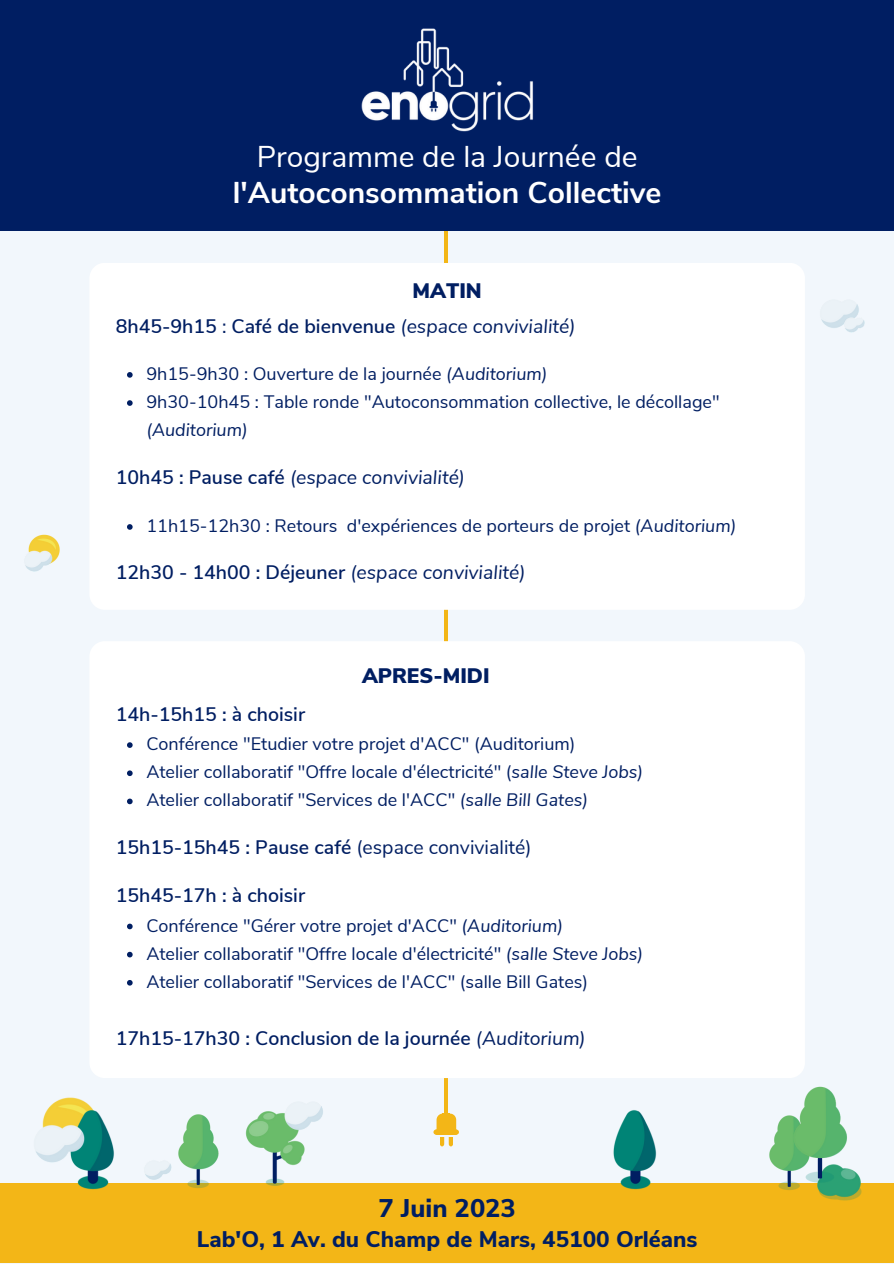
<style>
.page{position:relative;width:894px;height:1264px;background:#fff}
.page>*{position:absolute;margin:0;border:0;box-sizing:border-box;transform-origin:0 0}
.t1{font:700 30px "Nunito Sans";color:#fff}
.t2{font:30px "Nunito Sans";color:#fff}
.t3{font:800 25.5px "Nunito Sans";color:#001e62}
.t4{font:800 22.5px "Nunito Sans";color:#001e62}
.t5{font:900 21px "Nunito Sans";color:#001e62}
.t6{font:600 19.5px "Nunito Sans";color:#001e62}
.t7{font:italic 19.5px "Nunito Sans";color:#001e62}
.t8{font:18px/28.2px "Nunito Sans";color:#001e62}
.t9{font:italic 18px "Nunito Sans";color:#001e62}
.s1{font-weight:400}
.s2{font-weight:400;font-style:italic}
.s3{font-style:italic}
.s4{font-weight:600;font-style:normal}
</style>
<div class="page">
<div style="left:0;top:0;width:893px;height:1263px;background:#f2f7fc"></div>
<hr style="left:444px;top:231px;width:4px;height:896px;background:#f3b617">
<div style="left:89px;top:263px;width:715px;height:346px;background:#fff;border-radius:15px"></div>
<div style="left:89px;top:641px;width:715px;height:437px;background:#fff;border-radius:15px"></div>
<svg style="left:433px;top:1113px;width:26px;height:33px"></svg>
<div style="left:442px;top:1113px;width:8px;height:13px;background:#f3b617"></div>
<div style="left:0;top:1183px;width:892px;height:79px;background:#f3b617"></div>
<img style="left:52px;top:1097px;width:36px;height:7px">
<img style="left:77px;top:1114px;width:37px;height:76px">
<img style="left:36px;top:1104px;width:63px;height:69px">
<img style="left:145px;top:1164px;width:27px;height:16px">
<img style="left:178px;top:1114px;width:41px;height:74px">
<img style="left:245px;top:1111px;width:60px;height:75px">
<img style="left:275px;top:1106px;width:48px;height:32px">
<img style="left:817px;top:1172px;width:45px;height:29px">
<img style="left:769px;top:1115px;width:29px;height:75px">
<img style="left:613px;top:1110px;width:44px;height:80px">
<img style="left:793px;top:1086px;width:63px;height:102px">
<img style="left:821px;top:304px;width:38px;height:24px">
<img style="left:838px;top:309px;width:27px;height:24px">
<img style="left:33px;top:534px;width:22px;height:5px">
<img style="left:25px;top:539px;width:35px;height:33px">
<svg style="left:127px;top:372px;width:6px;height:6px"></svg>
<svg style="left:127px;top:400px;width:6px;height:6px"></svg>
<svg style="left:127px;top:524px;width:6px;height:6px"></svg>
<svg style="left:127px;top:742px;width:6px;height:6px"></svg>
<svg style="left:127px;top:770px;width:6px;height:6px"></svg>
<svg style="left:127px;top:798px;width:6px;height:6px"></svg>
<svg style="left:127px;top:923px;width:6px;height:6px"></svg>
<svg style="left:127px;top:951px;width:6px;height:6px"></svg>
<svg style="left:127px;top:980px;width:6px;height:5px"></svg>
<div style="left:0;top:0;width:892px;height:230px;background:#001e62"></div>
<img style="left:361px;top:28px;width:173px;height:104px">
<h1 class="t2" style="left:257px;top:137px;width:382px">Programme de la Journée de</h1>
<h1 class="t1" style="left:233px;top:172px;width:430px">l'Autoconsommation Collective</h1>
<p class="t5" style="left:412px;top:277px;width:71px">MATIN</p>
<p class="t6" style="left:116px;top:313px;width:461px">8h45-9h15 <span class="s1">:</span> Café de bienvenue <span class="s2">(espace convivialité)</span></p>
<p class="t8" style="left:146px;top:360px;width:574px">9h15-9h30 : Ouverture de la journée <span class="s3">(Auditorium)<br></span>9h30-10h45 : Table ronde "Autoconsommation collective, le décollage"</p>
<p class="t9" style="left:146px;top:418px;width:103px">(Auditorium)</p>
<p class="t7" style="left:116px;top:464px;width:351px"><span class="s4">10h45 : Pause café</span> (espace convivialité)</p>
<p class="t8" style="left:146px;top:512px;width:591px">11h15-12h30 : Retours d'expériences de porteurs de projet <span class="s3">(Auditorium)</span></p>
<p class="t6" style="left:116px;top:559px;width:411px">12h30 - 14h00 : Déjeuner <span class="s2">(espace convivialité)</span></p>
<p class="t6" style="left:116px;top:701px;width:191px">14h-15h15 : à choisir</p>
<p class="t5" style="left:362px;top:661px;width:129px">APRES-MIDI</p>
<p class="t8" style="left:146px;top:730px;width:498px">Conférence "Etudier votre projet d'ACC" (Auditorium)<br>Atelier collaboratif "Offre locale d'électricité" (<span class="s3">salle Steve Jobs)<br></span>Atelier collaboratif "Services de l'ACC" <span class="s3">(salle Bill Gates)</span></p>
<p class="t6" style="left:116px;top:834px;width:417px">15h15-15h45 : Pause café <span class="s1">(espace convivialité)</span></p>
<p class="t6" style="left:116px;top:882px;width:191px">15h45-17h : à choisir</p>
<p class="t8" style="left:146px;top:911px;width:498px">Conférence "Gérer votre projet d'ACC" <span class="s3">(Auditorium)<br></span>Atelier collaboratif "Offre locale d'électricité" <span class="s3">(salle Steve Jobs)<br></span>Atelier collaboratif "Services de l'ACC" (salle Bill Gates)</p>
<p class="t6" style="left:116px;top:1025px;width:471px">17h15-17h30 : Conclusion de la journée <span class="s2">(Auditorium)</span></p>
<h2 class="t3" style="left:378px;top:1191px;width:139px">7 Juin 2023</h2>
<p class="t4" style="left:197px;top:1224px;width:502px">Lab'O, 1 Av. du Champ de Mars, 45100 Orléans</p>
</div>
